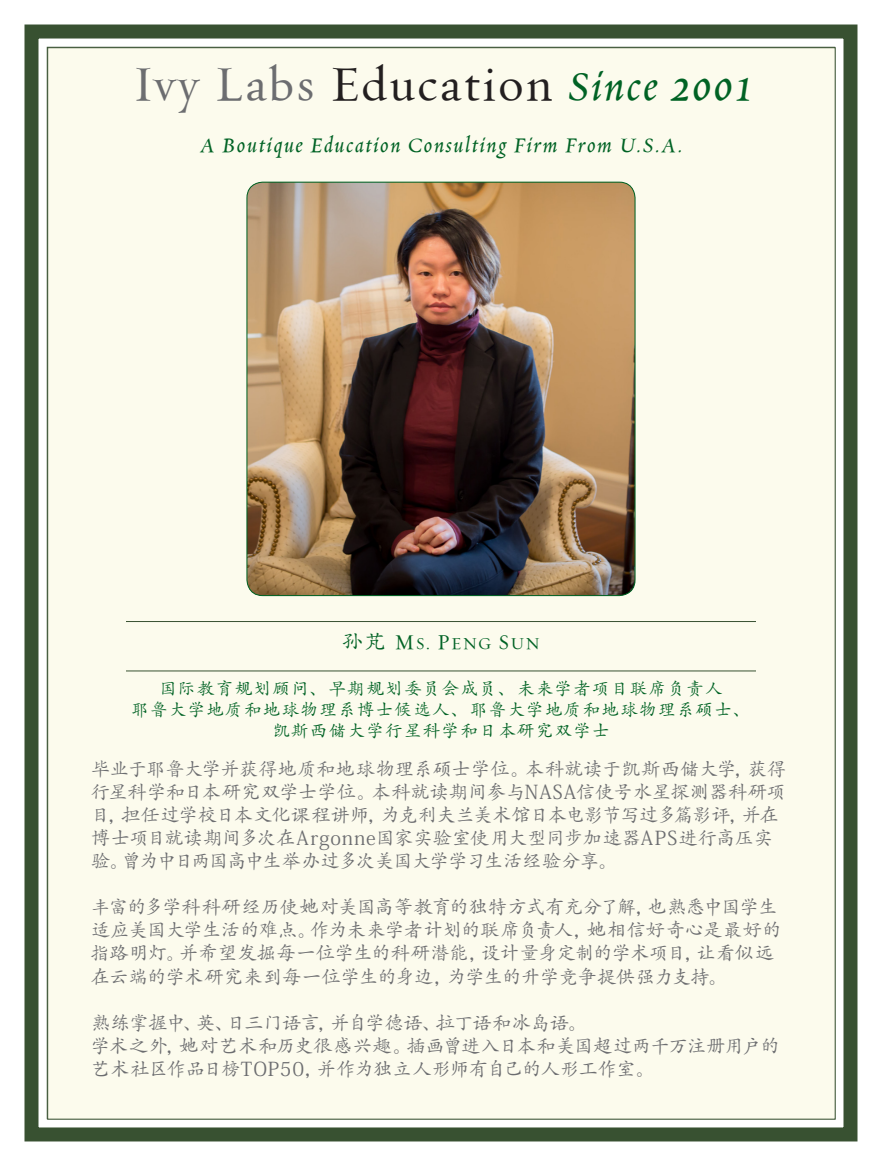
<style>
.page{position:relative;width:882px;height:1166px;background:#fff}
.page>*{position:absolute;margin:0;border:0;box-sizing:border-box;transform-origin:0 0}
.t1{font:49px "Requiem Text HTF Roman";letter-spacing:.05em;color:#231f20}
.t2{font:22.75px "Requiem Text HTF Italic";letter-spacing:.075em;color:#006224}
.t3{font:19.25px/23.1px "Adobe Kaiti Std";letter-spacing:-.015em;color:#6c6d70}
.t4{font:17.5px "Adobe Kaiti Std";letter-spacing:.075em;color:#006224}
.t5{font:16.8px "Requiem Text HTF Roman SC800";color:#006224}
.s1{color:#6c6d70}
.s2{font-family:"Requiem Text HTF Italic";font-size:45.5px;color:#006224}
.s3{font-family:"Requiem Text HTF Italic";color:#006224}
.s4{font-family:"Adobe Kaiti Std";font-size:21px}
.s5{font-size:21px}
</style>
<div class="page">
<div style="left:24px;top:24px;width:834px;height:1117px;border:14px solid #385131"></div>
<div style="left:47px;top:47px;width:789px;height:1072px;background:#fcfbed;border:1px solid #385131"></div>
<hr style="left:126px;top:621px;width:630px;height:1px;background:#385131">
<hr style="left:126px;top:670px;width:630px;height:1px;background:#385131">
<img style="left:247px;top:182px;width:388px;height:413px">
<p class="t1" style="left:132px;top:55px;width:620px"><span class="s1">Ivy Labs</span> Education <span class="s2">Since</span> <span class="s3">2001</span></p>
<p class="t2" style="left:201px;top:134px;width:484px">A Boutique Education Consulting Firm From U.S.A.</p>
<p class="t5" style="left:342px;top:633px;width:199px"><span class="s4">孙芃</span> <span class="s5">M</span>S<span class="s5">. P</span>ENG <span class="s5">S</span>UN</p>
<p class="t4" style="left:159px;top:677px;width:565px">国际教育规划顾问、早期规划委员会成员、未来学者项目联席负责人</p>
<p class="t4" style="left:131px;top:698px;width:621px">耶鲁大学地质和地球物理系博士候选人、耶鲁大学地质和地球物理系硕士、</p>
<p class="t4" style="left:272px;top:719px;width:339px">凯斯西储大学行星科学和日本研究双学士</p>
<p class="t3" style="left:91px;top:757px;width:697px">毕业于耶鲁大学并获得地质和地球物理系硕士学位。本科就读于凯斯西储大学，获得行星科学和日本研究双学士学位。本科就读期间参与NASA信使号水星探测器科研项目，担任过学校日本文化课程讲师，为克利夫兰美术馆日本电影节写过多篇影评，并在博士项目就读期间多次在Argonne国家实验室使用大型同步加速器APS进行高压实验。曾为中日两国高中生举办过多次美国大学学习生活经验分享。</p>
<p class="t3" style="left:91px;top:895px;width:692px">丰富的多学科科研经历使她对美国高等教育的独特方式有充分了解，也熟悉中国学生适应美国大学生活的难点。作为未来学者计划的联席负责人，她相信好奇心是最好的指路明灯。并希望发掘每一位学生的科研潜能，设计量身定制的学术项目，让看似远在云端的学术研究来到每一位学生的身边，为学生的升学竞争提供强力支持。</p>
<p class="t3" style="left:91px;top:1011px;width:499px">熟练掌握中、英、日三门语言，并自学德语、拉丁语和冰岛语。</p>
<p class="t3" style="left:91px;top:1034px;width:690px">学术之外，她对艺术和历史很感兴趣。插画曾进入日本和美国超过两千万注册用户的艺术社区作品日榜TOP50，并作为独立人形师有自己的人形工作室。</p>
</div>
